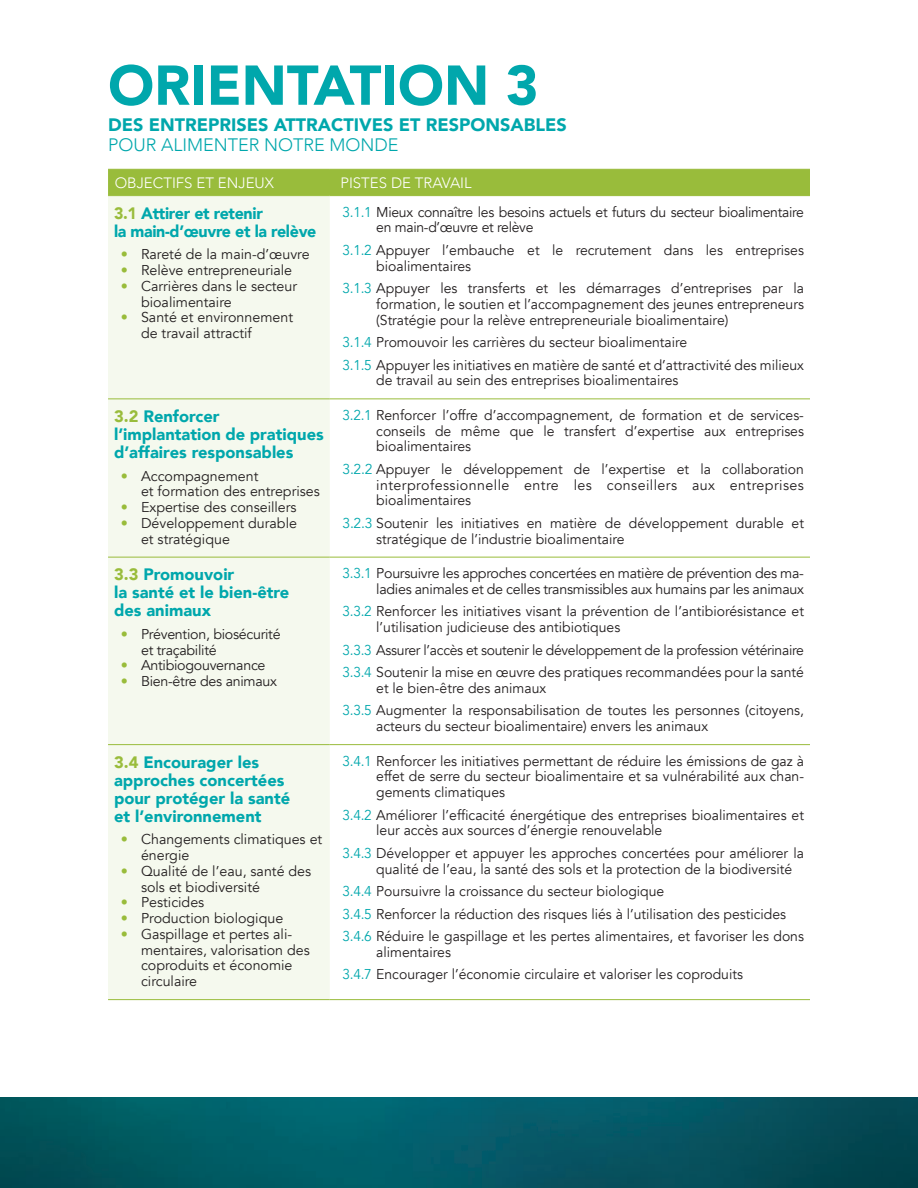
<style>
.page{position:relative;width:918px;height:1188px;background:#fff}
.page>*{position:absolute;margin:0;border:0;box-sizing:border-box;transform-origin:0 0}
.t1{font:900 55.5px "Avenir";color:#00a7ac}
.t2{font:900 18px "Avenir";color:#00a7ac}
.t3{font:300 18px "Avenir";color:#00a7ac}
.t4{font:900 16.5px/18px "Avenir";color:#00a7ac}
.t5{font:900 16.5px/18px "Avenir";letter-spacing:-.02em;color:#00a7ac}
.t6{font:300 15px "Avenir";color:#fff}
.t7{font:14.25px/15.8px "Avenir";color:#231f20}
.t8{font:14.25px/15.8px "Avenir";letter-spacing:-.02em;color:#231f20}
.s1{color:#99bc3b}
.s2{color:#00a7ac}
</style>
<div class="page">
<div style="left:108px;top:170px;width:702px;height:25px;background:#99bc3b"></div>
<div style="left:108px;top:196px;width:222px;height:803px;background:#f5f9ee"></div>
<hr style="left:108px;top:169px;width:222px;height:1px;background:#99bc3b">
<hr style="left:330px;top:169px;width:480px;height:1px;background:#99bc3b">
<hr style="left:108px;top:195px;width:222px;height:1px;background:#99bc3b">
<hr style="left:330px;top:195px;width:480px;height:1px;background:#99bc3b">
<hr style="left:108px;top:398px;width:222px;height:1px;background:#99bc3b">
<hr style="left:330px;top:398px;width:480px;height:1px;background:#99bc3b">
<hr style="left:108px;top:557px;width:222px;height:1px;background:#99bc3b">
<hr style="left:330px;top:557px;width:480px;height:1px;background:#99bc3b">
<hr style="left:108px;top:744px;width:222px;height:1px;background:#99bc3b">
<hr style="left:330px;top:744px;width:480px;height:1px;background:#99bc3b">
<hr style="left:108px;top:999px;width:222px;height:1px;background:#99bc3b">
<hr style="left:330px;top:999px;width:480px;height:1px;background:#99bc3b">
<img style="left:0;top:1097px;width:918px;height:91px">
<h1 class="t1" style="left:108px;top:38px;width:432px">ORIENTATION 3</h1>
<p class="t2" style="left:108px;top:109px;width:460px">DES ENTREPRISES ATTRACTIVES ET RESPONSABLES</p>
<p class="t3" style="left:108px;top:134px;width:292px">POUR ALIMENTER NOTRE MONDE</p>
<p class="t6" style="left:115px;top:174px;width:161px">OBJECTIFS ET ENJEUX</p>
<p class="t6" style="left:340px;top:174px;width:133px">PISTES DE TRAVAIL</p>
<p class="t5" style="left:114px;top:204px;width:204px"><span class="s1">3.1</span> Attirer et retenir<br>la main-d’œuvre et la relève</p>
<p class="t7" style="left:121px;top:247px;width:190px"><span class="s1">•</span> Rareté de la main-d’œuvre</p>
<p class="t7" style="left:121px;top:263px;width:173px"><span class="s1">•</span> Relève entrepreneuriale</p>
<p class="t7" style="left:141px;top:278px;width:158px;text-indent:-20px"><span class="s1">•</span> Carrières dans le secteur bioalimentaire</p>
<p class="t7" style="left:141px;top:310px;width:154px;text-indent:-20px"><span class="s1">•</span> Santé et environnement de travail attractif</p>
<p class="t8" style="left:376px;top:204px;width:429px;text-indent:-34px"><span class="s2">3.1.1</span> Mieux connaître les besoins actuels et futurs du secteur bioalimentaire en main-d’œuvre et relève</p>
<p class="t7" style="left:376px;top:242px;width:429px;text-indent:-34px"><span class="s2">3.1.2</span> Appuyer l’embauche et le recrutement dans les entreprises bioalimentaires</p>
<p class="t7" style="left:376px;top:281px;width:429px;text-align:justify;text-indent:-34px"><span class="s2">3.1.3</span> Appuyer les transferts et les démarrages d’entreprises par la formation, le soutien et l’accompagnement des jeunes entrepreneurs (Stratégie pour la relève entrepreneuriale bioalimentaire)</p>
<p class="t7" style="left:343px;top:331px;width:463px;line-height:22.5px"><span class="s2">3.1.4</span> Promouvoir les carrières du secteur bioalimentaire<br><span class="s2">3.1.5</span> Appuyer les initiatives en matière de santé et d’attractivité des milieux</p>
<p class="t7" style="left:376px;top:373px;width:304px">de travail au sein des entreprises bioalimentaires</p>
<p class="t4" style="left:114px;top:407px;width:211px"><span class="s1">3.2</span> Renforcer l’implantation de pratiques d’affaires responsables</p>
<p class="t7" style="left:141px;top:468px;width:180px;text-indent:-20px"><span class="s1">•</span> Accompagnement<br>et formation des entreprises</p>
<p class="t7" style="left:121px;top:500px;width:177px"><span class="s1">•</span> Expertise des conseillers</p>
<p class="t7" style="left:141px;top:515px;width:157px;text-indent:-20px"><span class="s1">•</span> Développement durable et stratégique</p>
<p class="t4" style="left:114px;top:565px;width:177px"><span class="s1">3.3</span> Promouvoir<br>la santé et le bien-être des animaux</p>
<p class="t8" style="left:141px;top:626px;width:141px;text-indent:-20px"><span class="s1">•</span> Prévention, biosécurité et traçabilité</p>
<p class="t8" style="left:121px;top:658px;width:146px"><span class="s1">•</span> Antibiogouvernance</p>
<p class="t8" style="left:121px;top:674px;width:158px"><span class="s1">•</span> Bien-être des animaux</p>
<p class="t4" style="left:114px;top:753px;width:178px"><span class="s1">3.4</span> Encourager les approches concertées pour protéger la santé et l’environnement</p>
<p class="t7" style="left:141px;top:832px;width:183px;text-indent:-20px"><span class="s1">•</span> Changements climatiques et énergie</p>
<p class="t7" style="left:141px;top:863px;width:172px;text-indent:-20px"><span class="s1">•</span> Qualité de l’eau, santé des sols et biodiversité</p>
<p class="t7" style="left:121px;top:895px;width:85px"><span class="s1">•</span> Pesticides</p>
<p class="t7" style="left:121px;top:911px;width:164px"><span class="s1">•</span> Production biologique</p>
<p class="t7" style="left:141px;top:926px;width:170px;text-indent:-20px"><span class="s1">•</span> Gaspillage et pertes ali&shy;mentaires, valorisation des coproduits et économie circulaire</p>
<p class="t7" style="left:376px;top:407px;width:429px;text-align:justify;text-indent:-34px"><span class="s2">3.2.1</span> Renforcer l’offre d’accompagnement, de formation et de services&shy;conseils de même que le transfert d’expertise aux entreprises bioalimentaires</p>
<p class="t7" style="left:376px;top:461px;width:429px;text-align:justify;text-indent:-34px"><span class="s2">3.2.2</span> Appuyer le développement de l’expertise et la collaboration interprofessionnelle entre les conseillers aux entreprises bioalimentaires</p>
<p class="t7" style="left:376px;top:515px;width:429px;text-indent:-34px"><span class="s2">3.2.3</span> Soutenir les initiatives en matière de développement durable et stratégique de l’industrie bioalimentaire</p>
<p class="t8" style="left:343px;top:566px;width:463px;text-align:right"><span class="s2">3.3.1</span> Poursuivre les approches concertées en matière de prévention des ma&shy;ladies animales et de celles transmissibles aux humains par les animaux</p>
<p class="t7" style="left:376px;top:604px;width:429px;text-indent:-34px"><span class="s2">3.3.2</span> Renforcer les initiatives visant la prévention de l’antibiorésistance et l’utilisation judicieuse des antibiotiques</p>
<p class="t8" style="left:343px;top:639px;width:463px;line-height:22.5px"><span class="s2">3.3.3</span> Assurer l’accès et soutenir le développement de la profession vétérinaire<br><span class="s2">3.3.4</span> Soutenir la mise en œuvre des pratiques recommandées pour la santé</p>
<p class="t7" style="left:343px;top:677px;width:463px;line-height:22.5px;text-indent:34px">et le bien-être des animaux<br><span class="s2">3.3.5</span> Augmenter la responsabilisation de toutes les personnes (citoyens,</p>
<p class="t7" style="left:376px;top:719px;width:333px">acteurs du secteur bioalimentaire) envers les animaux</p>
<p class="t7" style="left:376px;top:753px;width:429px;text-align:justify;text-indent:-34px"><span class="s2">3.4.1</span> Renforcer les initiatives permettant de réduire les émissions de gaz à effet de serre du secteur bioalimentaire et sa vulnérabilité aux chan&shy;gements climatiques</p>
<p class="t7" style="left:376px;top:807px;width:429px;text-indent:-34px"><span class="s2">3.4.2</span> Améliorer l’efficacité énergétique des entreprises bioalimentaires et leur accès aux sources d’énergie renouvelable</p>
<p class="t7" style="left:376px;top:845px;width:429px;text-indent:-34px"><span class="s2">3.4.3</span> Développer et appuyer les approches concertées pour améliorer la qualité de l’eau, la santé des sols et la protection de la biodiversité</p>
<p class="t7" style="left:343px;top:880px;width:463px;line-height:22.5px"><span class="s2">3.4.4</span> Poursuivre la croissance du secteur biologique<br><span class="s2">3.4.5</span> Renforcer la réduction des risques liés à l’utilisation des pesticides<br><span class="s2">3.4.6</span> Réduire le gaspillage et les pertes alimentaires, et favoriser les dons</p>
<p class="t7" style="left:343px;top:941px;width:402px;line-height:22.5px;text-indent:34px">alimentaires<br><span class="s2">3.4.7</span> Encourager l’économie circulaire et valoriser les coproduits</p>
</div>
